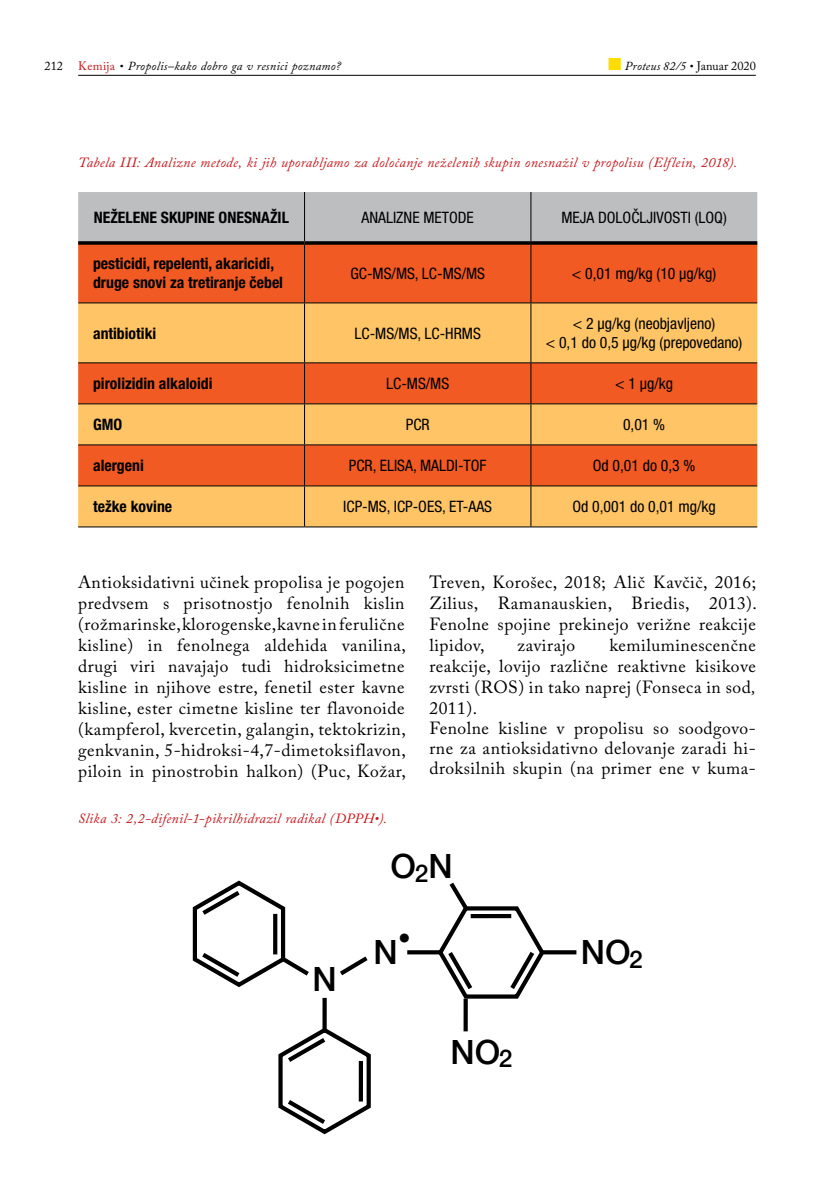
<style>
.page{position:relative;width:834px;height:1191px;background:#fff}
.page>*{position:absolute;margin:0;border:0;box-sizing:border-box;transform-origin:0 0}
.t1{font:500 33.6px "Helvetica Neue LT Pro";color:#000}
.t2{font:500 25.2px "Helvetica Neue LT Pro";color:#000}
.t3{font:17.5px/21px "Adobe Caslon Pro";letter-spacing:.03em;color:#000;text-align:justify}
.t4{font:condensed 15.75px/18.9px "Helvetica Neue LT Pro";color:#000;text-align:center}
.t5{font:700 condensed 15.75px/18.9px "Helvetica Neue LT Pro";color:#000}
.t6{font:italic 14px "Adobe Caslon Pro";letter-spacing:.02em;color:#c4161c}
.t7{font:italic 12.25px "Adobe Caslon Pro";letter-spacing:.025em;color:#000}
.s1{font-style:normal}
.s2{font-style:normal;color:#c4161c}
.s3{color:#fd0}
.s4{font-style:italic}
</style>
<div class="page">
<hr style="left:78px;top:75px;width:677px;height:1px;background:#000">
<div style="left:78px;top:192px;width:679px;height:49px;background:#bcbec0"></div>
<div style="left:78px;top:245px;width:679px;height:57px;background:#f15a22"></div>
<svg style="left:78px;top:303px;width:679px;height:223px;background:#f69b4b"></svg>
<hr style="left:304px;top:192px;width:1px;height:49px;background:#000">
<hr style="left:530px;top:192px;width:1px;height:49px;background:#000">
<hr style="left:304px;top:245px;width:1px;height:57px;background:#000">
<hr style="left:530px;top:245px;width:1px;height:57px;background:#000">
<hr style="left:78px;top:302px;width:226px;height:1px;background:#000">
<hr style="left:304px;top:302px;width:227px;height:1px;background:#000">
<hr style="left:304px;top:303px;width:1px;height:59px;background:#000">
<hr style="left:531px;top:302px;width:226px;height:1px;background:#000">
<hr style="left:530px;top:303px;width:1px;height:59px;background:#000">
<hr style="left:78px;top:362px;width:226px;height:1px;background:#000">
<hr style="left:304px;top:362px;width:227px;height:1px;background:#000">
<hr style="left:304px;top:363px;width:1px;height:40px;background:#000">
<hr style="left:531px;top:362px;width:226px;height:1px;background:#000">
<hr style="left:530px;top:363px;width:1px;height:40px;background:#000">
<hr style="left:78px;top:403px;width:226px;height:1px;background:#000">
<hr style="left:304px;top:403px;width:227px;height:1px;background:#000">
<hr style="left:304px;top:404px;width:1px;height:40px;background:#000">
<hr style="left:531px;top:403px;width:226px;height:1px;background:#000">
<hr style="left:530px;top:404px;width:1px;height:40px;background:#000">
<hr style="left:78px;top:444px;width:226px;height:1px;background:#000">
<hr style="left:304px;top:444px;width:227px;height:1px;background:#000">
<hr style="left:304px;top:445px;width:1px;height:40px;background:#000">
<hr style="left:531px;top:444px;width:226px;height:1px;background:#000">
<hr style="left:530px;top:445px;width:1px;height:40px;background:#000">
<hr style="left:78px;top:485px;width:226px;height:1px;background:#000">
<hr style="left:304px;top:485px;width:227px;height:1px;background:#000">
<hr style="left:304px;top:486px;width:1px;height:40px;background:#000">
<hr style="left:531px;top:485px;width:226px;height:1px;background:#000">
<hr style="left:530px;top:486px;width:1px;height:40px;background:#000">
<hr style="left:78px;top:526px;width:226px;height:1px;background:#000">
<hr style="left:304px;top:526px;width:227px;height:1px;background:#000">
<hr style="left:531px;top:526px;width:226px;height:1px;background:#000">
<svg style="left:78px;top:241px;width:226px;height:4px"></svg>
<svg style="left:304px;top:241px;width:227px;height:4px"></svg>
<svg style="left:531px;top:241px;width:226px;height:4px"></svg>
<svg style="left:192px;top:880px;width:117px;height:107px"></svg>
<svg style="left:278px;top:1025px;width:93px;height:110px"></svg>
<hr style="left:359px;top:1061px;width:4px;height:40px;background:#000">
<svg style="left:340px;top:956px;width:28px;height:20px"></svg>
<svg style="left:435px;top:882px;width:112px;height:120px"></svg>
<svg style="left:322px;top:998px;width:4px;height:32px"></svg>
<svg style="left:463px;top:998px;width:4px;height:33px"></svg>
<svg style="left:407px;top:950px;width:34px;height:4px"></svg>
<svg style="left:542px;top:950px;width:34px;height:4px"></svg>
<p class="t7" style="left:45px;top:59px;width:298px"><span class="s1">212</span> <span class="s2">Kemija</span> • Propolis–kako dobro ga v resnici poznamo?</p>
<p class="t7" style="left:608px;top:59px;width:149px"><span class="s3">■</span> Proteus 82/5 • <span class="s1">Januar 2020</span></p>
<p class="t6" style="left:78px;top:154px;width:660px">Tabela III: Analizne metode, ki jih uporabljamo za določanje neželenih skupin onesnažil v propolisu (Elflein, 2018).</p>
<p class="t5" style="left:94px;top:208px;width:197px">NEŽELENE SKUPINE ONESNAŽIL</p>
<p class="t4" style="left:361px;top:208px;width:114px">ANALIZNE METODE</p>
<p class="t4" style="left:561px;top:208px;width:167px">MEJA DOLOČLJIVOSTI (LOQ)</p>
<p class="t5" style="left:93px;top:254px;width:191px">pesticidi, repelenti, akaricidi, druge snovi za tretiranje čebel</p>
<p class="t4" style="left:350px;top:263px;width:136px">GC-MS/MS, LC-MS/MS</p>
<p class="t4" style="left:571px;top:263px;width:146px">&lt; 0,01 mg/kg (10 μg/kg)</p>
<p class="t5" style="left:93px;top:323px;width:65px">antibiotiki</p>
<p class="t4" style="left:354px;top:323px;width:128px">LC-MS/MS, LC-HRMS</p>
<p class="t4" style="left:545px;top:314px;width:198px">&lt; 2 μg/kg (neobjavljeno)<br>&lt; 0,1 do 0,5 μg/kg (prepovedano)</p>
<p class="t5" style="left:93px;top:374px;width:121px">pirolizidin alkaloidi</p>
<p class="t4" style="left:386px;top:374px;width:65px">LC-MS/MS</p>
<p class="t4" style="left:615px;top:374px;width:59px">&lt; 1 μg/kg</p>
<p class="t5" style="left:93px;top:415px;width:31px">GMO</p>
<p class="t4" style="left:405px;top:415px;width:25px">PCR</p>
<p class="t4" style="left:623px;top:415px;width:44px">0,01 %</p>
<p class="t5" style="left:93px;top:456px;width:52px">alergeni</p>
<p class="t4" style="left:349px;top:456px;width:139px">PCR, ELISA, MALDI-TOF</p>
<p class="t4" style="left:592px;top:456px;width:104px">Od 0,01 do 0,3 %</p>
<p class="t5" style="left:93px;top:497px;width:81px">težke kovine</p>
<p class="t4" style="left:343px;top:497px;width:150px">ICP-MS, ICP-OES, ET-AAS</p>
<p class="t4" style="left:572px;top:497px;width:145px">Od 0,001 do 0,01 mg/kg</p>
<p class="t3" style="left:78px;top:571px;width:329px">Antioksidativni učinek propolisa je pogojen predvsem s prisotnostjo fenolnih kislin (rožmarinske, klorogenske, kavne in ferulične kisline) in fenolnega aldehida vanilina, drugi viri navajajo tudi hidroksicimetne kisline in njihove estre, fenetil ester kavne kisline, ester cimetne kisline ter flavonoide (kampferol, kvercetin, galangin, tektokrizin, genkvanin, 5-hidroksi-4,7-dimetoksiflavon, piloin in pinostrobin halkon) (Puc, Kožar,</p>
<p class="t3" style="left:429px;top:571px;width:329px">Treven, Korošec, 2018; Alič Kavčič, 2016; Zilius, Ramanauskien, Briedis, 2013).<br>Fenolne spojine prekinejo verižne reakcije lipidov,</p>
<p class="t3" style="left:429px;top:634px;width:328px;line-height:20.5px;text-align:left;text-indent:180px">kemiluminescenčne reakcije, lovijo različne reaktivne kisikove zvrsti (ROS) in tako naprej (Fonseca in sod<span class="s4">, </span>2011).<br>Fenolne kisline v propolisu so soodgovo&shy;rne za antioksidativno delovanje zaradi hi&shy;droksilnih skupin (na primer ene v kuma-</p>
<p class="t3" style="left:517px;top:634px;width:59px">zavirajo</p>
<p class="t6" style="left:78px;top:810px;width:310px">Slika 3: 2,2-difenil-1-pikrilhidrazil radikal (DPPH•).</p>
<h1 class="t1" style="left:312px;top:958px;width:26px">N</h1>
<h1 class="t1" style="left:390px;top:846px;width:64px">O<sub>2</sub>N</h1>
<h2 class="t2" style="left:398px;top:922px;width:14px">•</h2>
<h1 class="t1" style="left:373px;top:931px;width:26px">N</h1>
<h1 class="t1" style="left:580px;top:931px;width:64px">NO<sub>2</sub></h1>
<h1 class="t1" style="left:450px;top:1031px;width:64px">NO<sub>2</sub></h1>
</div>
